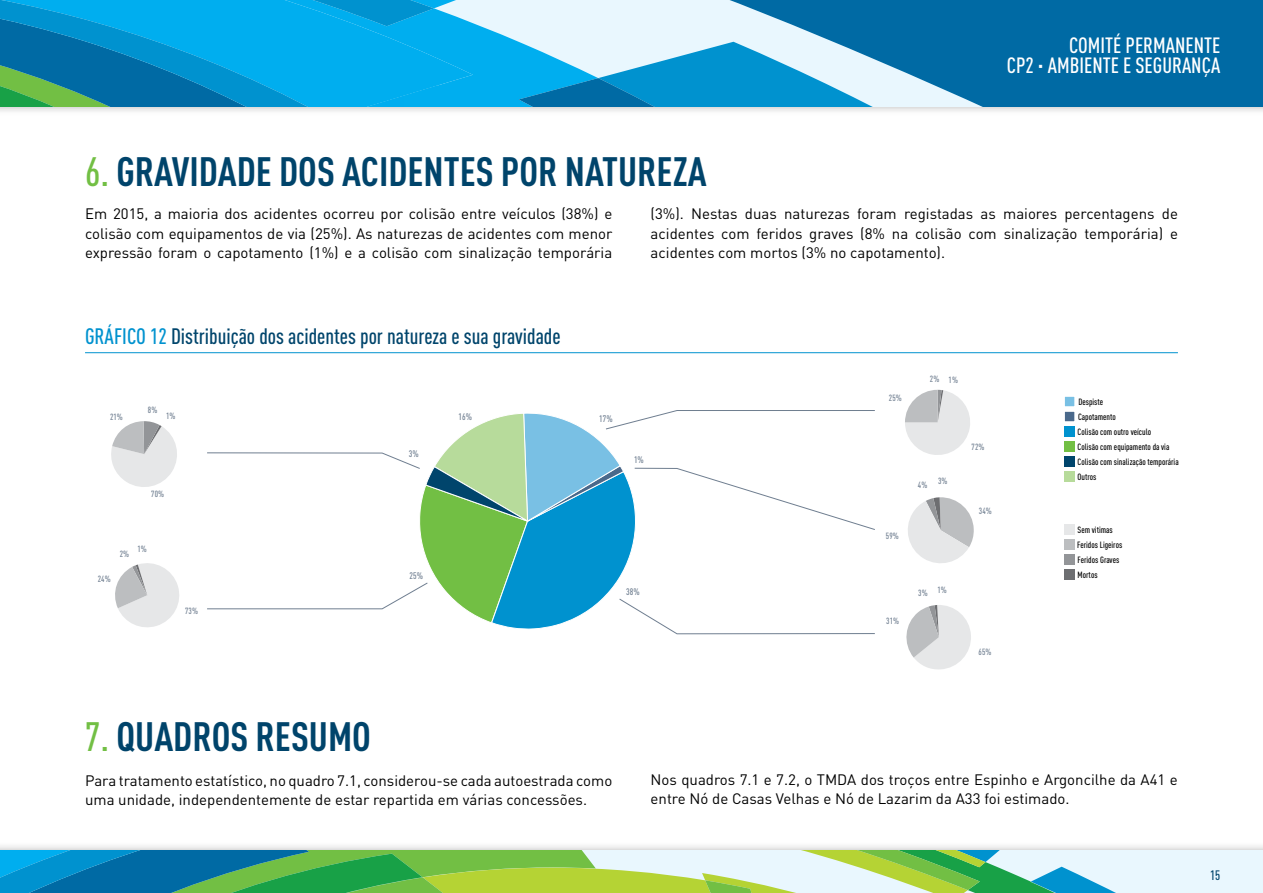
<style>
.page{position:relative;width:1263px;height:893px;background:#fff}
.page>*{position:absolute;margin:0;border:0;box-sizing:border-box;transform-origin:0 0}
.t1{font:700 40.5px "DIN Cond";color:#00446b}
.t2{font:500 22.05px "DIN Cond";color:#00456c}
.t3{font:500 21.75px/20.2px "DIN Cond";color:#fff;text-align:right}
.t4{font:15px/19.5px "DIN";color:#000;text-align:justify}
.t5{font:500 13.5px "DIN Cond";color:#00456c}
.t6{font:500 9.3px "DIN Cond";letter-spacing:.01em;color:#6f7e90}
.t7{font:500 9px/15px "DIN Cond";color:#000}
.t8{font:500 8.85px "DIN Cond";letter-spacing:.01em;color:#6f7e90}
.s1{font-weight:500;color:#72bf44}
.s2{color:#0092cf}
</style>
<div class="page">
<div style="left:0;top:0;width:1263px;height:116px;background:#000;opacity:.3"></div>
<svg style="left:0;top:0;width:1244px;height:107px;background:#2b9ccc"></svg>
<div style="left:0;top:841px;width:1263px;height:52px;background:#000;opacity:.3"></div>
<svg style="left:0;top:850px;width:1263px;height:43px;background:#83c49a"></svg>
<hr style="left:85px;top:352px;width:1093px;height:1px;background:#0092cf">
<div style="left:1064px;top:396px;width:11px;height:11px;background:#79c0e4;border:1px solid #fff"></div>
<div style="left:1064px;top:411px;width:11px;height:11px;background:#4a698b;border:1px solid #fff"></div>
<div style="left:1064px;top:427px;width:10px;height:10px;background:#0092cf"></div>
<div style="left:1064px;top:442px;width:10px;height:10px;background:#72bf44"></div>
<div style="left:1064px;top:457px;width:10px;height:10px;background:#00456c"></div>
<div style="left:1064px;top:472px;width:10px;height:10px;background:#b7db9b"></div>
<div style="left:1064px;top:524px;width:10px;height:10px;background:#e6e7e8"></div>
<div style="left:1064px;top:539px;width:10px;height:10px;background:#bcbec0"></div>
<div style="left:1064px;top:554px;width:10px;height:10px;background:#939598"></div>
<div style="left:1064px;top:569px;width:10px;height:10px;background:#6d6e71"></div>
<svg style="left:115px;top:563px;width:64px;height:64px"></svg>
<svg style="left:906px;top:605px;width:65px;height:65px"></svg>
<svg style="left:908px;top:497px;width:66px;height:66px"></svg>
<svg style="left:905px;top:390px;width:65px;height:65px"></svg>
<svg style="left:111px;top:421px;width:66px;height:66px"></svg>
<svg style="left:207px;top:410px;width:668px;height:224px"></svg>
<h1 class="t1" style="left:85px;top:147px;width:68px"><span class="s1">6.</span> GRAVIDADE</h1>
<h1 class="t1" style="left:279px;top:147px;width:81px">DOS ACIDENTES</h1>
<h1 class="t1" style="left:501px;top:147px;width:83px">POR NATURE</h1>
<h1 class="t1" style="left:673px;top:147px;width:33px">ZA</h1>
<h3 class="t3" style="left:1007px;top:35px;width:215px">Comité permanente<br>cp2 · ambiente e segurança</h3>
<p class="t4" style="left:85px;top:204px;width:529px">Em 2015, a maioria dos acidentes ocorreu por colisão entre veículos (38%) e colisão com equipamentos de via (25%). As naturezas de acidentes com menor expressão foram o capotamento (1%) e a colisão com sinalização temporária</p>
<p class="t4" style="left:651px;top:204px;width:529px">(3%). Nestas duas naturezas foram registadas as maiores percentagens de acidentes com feridos graves (8% na colisão com sinalização temporária) e acidentes com mortos (3% no capotamento).</p>
<h2 class="t2" style="left:85px;top:323px;width:477px"><span class="s2">Gráfico 12</span> Distribuição dos acidentes por natureza e sua gravidade</h2>
<p class="t8" style="left:110px;top:412px;width:14px">21%</p>
<p class="t8" style="left:148px;top:404px;width:11px">8%</p>
<p class="t8" style="left:166px;top:410px;width:11px">1%</p>
<p class="t6" style="left:458px;top:411px;width:15px">16%</p>
<p class="t6" style="left:599px;top:413px;width:15px">17%</p>
<p class="t6" style="left:409px;top:448px;width:11px">3%</p>
<p class="t6" style="left:634px;top:455px;width:11px">1%</p>
<p class="t8" style="left:151px;top:488px;width:14px">70%</p>
<p class="t8" style="left:120px;top:549px;width:11px">2%</p>
<p class="t8" style="left:137px;top:543px;width:11px">1%</p>
<p class="t8" style="left:98px;top:574px;width:14px">24%</p>
<p class="t6" style="left:410px;top:570px;width:15px">25%</p>
<p class="t6" style="left:626px;top:586px;width:15px">38%</p>
<p class="t8" style="left:185px;top:605px;width:14px">73%</p>
<p class="t8" style="left:889px;top:392px;width:14px">25%</p>
<p class="t8" style="left:930px;top:374px;width:30px">2% 1%</p>
<p class="t8" style="left:886px;top:531px;width:14px">59%</p>
<p class="t8" style="left:918px;top:478px;width:31px">4% 3%</p>
<p class="t8" style="left:971px;top:441px;width:14px">72%</p>
<p class="t8" style="left:979px;top:506px;width:14px">34%</p>
<p class="t8" style="left:886px;top:616px;width:14px">31%</p>
<p class="t8" style="left:918px;top:588px;width:11px">3%</p>
<p class="t8" style="left:937px;top:585px;width:11px">1%</p>
<p class="t8" style="left:978px;top:647px;width:14px">65%</p>
<p class="t7" style="left:1077px;top:394px;width:103px">Despiste<br>Capotamento<br>Colisão com outro veículo<br>Colisão com equipamento da via<br>Colisão com sinalização temporária<br>Outros</p>
<p class="t7" style="left:1077px;top:522px;width:46px">Sem vitimas<br>Feridos Ligeiros<br>Feridos Graves<br>Mortos</p>
<h1 class="t1" style="left:85px;top:712px;width:284px"><span class="s1">7.</span> QUADROS RESUMO</h1>
<p class="t4" style="left:85px;top:770px;width:529px">Para tratamento estatístico, no quadro 7.1, considerou-se cada autoestrada como uma unidade, independentemente de estar repartida em várias concessões.</p>
<p class="t4" style="left:651px;top:769px;width:529px">Nos quadros 7.1 e 7.2, o TMDA dos troços entre Espinho e Argoncilhe da A41 e entre Nó de Casas Velhas e Nó de Lazarim da A33 foi estimado.</p>
<p class="t5" style="left:1210px;top:867px;width:12px">15</p>
</div>
